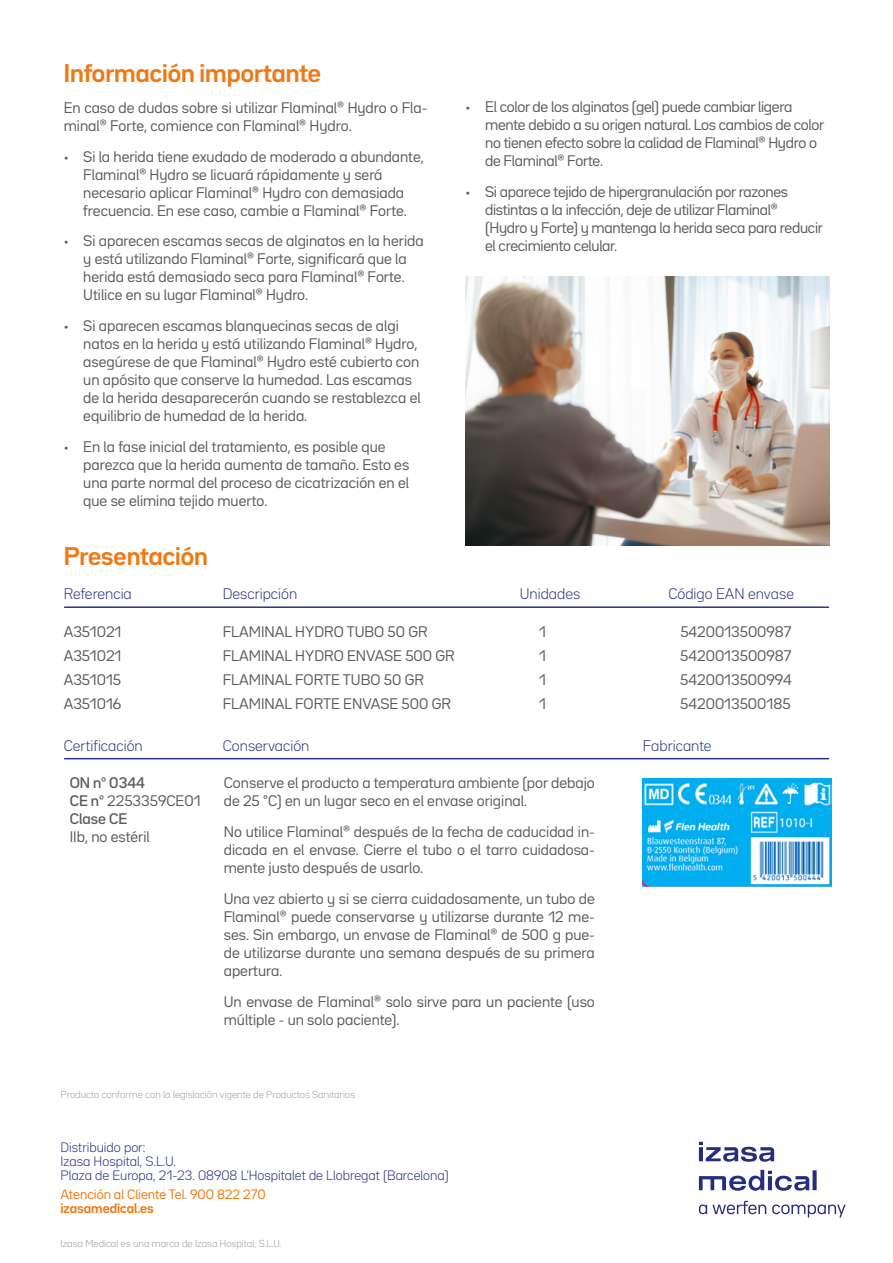
<style>
.page{position:relative;width:893px;height:1263px;background:#fff}
.page>*{position:absolute;margin:0;border:0;box-sizing:border-box;transform-origin:0 0}
.t1{font:700 22.5px "Bw Seido Raw";color:#ef7914}
.t2{font:13.5px/18px "Bw Seido Raw";color:#5c5b59}
.t3{font:13.5px/18px "Bw Seido Raw";letter-spacing:-.02em;color:#5c5b59}
.t4{font:300 13.5px "Bw Seido Raw";color:#283583}
.t5{font:500 13.5px/18px "Bw Seido Raw";color:#5c5b59}
.t6{font:300 12px/14.4px "Bw Seido Raw";color:#252e7e}
.t7{font:12px "Bw Seido Raw";color:#ef7911}
.t8{font:700 12px "Bw Seido Raw";color:#ef7911}
.t9{font:300 9px "Bw Seido Raw";color:#9d9d9c}
.s1{font-weight:400}
</style>
<div class="page">
<hr style="left:65px;top:606px;width:763px;height:2px;background:#283583">
<hr style="left:65px;top:758px;width:763px;height:1px;background:#283583">
<img style="left:642px;top:778px;width:189px;height:108px">
<img style="left:466px;top:276px;width:363px;height:270px">
<svg style="left:699px;top:1142px;width:118px;height:49px"></svg>
<svg style="left:699px;top:1201px;width:67px;height:13px"></svg>
<svg style="left:772px;top:1204px;width:74px;height:13px"></svg>
<h1 class="t1" style="left:64px;top:58px;width:259px">Información importante</h1>
<p class="t2" style="left:64px;top:98px;width:365px">En caso de dudas sobre si utilizar Flaminal® Hydro o Fla&shy;minal® Forte, comience con Flaminal® Hydro.</p>
<p class="t2" style="left:83px;top:147px;width:342px;text-indent:-19px">• Si la herida tiene exudado de moderado a abundante, Flaminal® Hydro se licuará rápidamente y será necesario aplicar Flaminal® Hydro con demasiada frecuencia. En ese caso, cambie a Flaminal® Forte.</p>
<p class="t2" style="left:83px;top:232px;width:342px;text-indent:-19px">• Si aparecen escamas secas de alginatos en la herida y está utilizando Flaminal® Forte, significará que la herida está demasiado seca para Flaminal® Forte.<br>Utilice en su lugar Flaminal® Hydro.</p>
<p class="t2" style="left:83px;top:317px;width:339px;text-indent:-19px">• Si aparecen escamas blanquecinas secas de algi natos en la herida y está utilizando Flaminal® Hydro, asegúrese de que Flaminal® Hydro esté cubierto con un apósito que conserve la humedad. Las escamas de la herida desaparecerán cuando se restablezca el equilibrio de humedad de la herida.</p>
<p class="t2" style="left:83px;top:437px;width:328px;text-indent:-19px">• En la fase inicial del tratamiento, es posible que parezca que la herida aumenta de tamaño. Esto es una parte normal del proceso de cicatrización en el que se elimina tejido muerto.</p>
<p class="t3" style="left:485px;top:98px;width:341px;text-indent:-19px">• El color de los alginatos (gel) puede cambiar ligera mente debido a su origen natural. Los cambios de color no tienen efecto sobre la calidad de Flaminal® Hydro o de Flaminal® Forte.</p>
<p class="t3" style="left:485px;top:182px;width:339px;text-indent:-19px">• Si aparece tejido de hipergranulación por razones distintas a la infección, deje de utilizar Flaminal® (Hydro y Forte) y mantenga la herida seca para reducir el crecimiento celular.</p>
<h1 class="t1" style="left:64px;top:541px;width:146px">Presentación</h1>
<p class="t4" style="left:64px;top:585px;width:70px">Referencia</p>
<p class="t4" style="left:223px;top:585px;width:76px">Descripción</p>
<p class="t4" style="left:520px;top:585px;width:62px">Unidades</p>
<p class="t4" style="left:668px;top:585px;width:127px">Código EAN envase</p>
<p class="t2" style="left:64px;top:622px;width:59px">A351021</p>
<p class="t2" style="left:223px;top:622px;width:206px">FLAMINAL HYDRO TUBO 50 GR</p>
<p class="t2" style="left:539px;top:622px;width:8px">1</p>
<p class="t2" style="left:680px;top:622px;width:113px">5420013500987</p>
<p class="t2" style="left:64px;top:646px;width:59px">A351021</p>
<p class="t2" style="left:223px;top:646px;width:233px">FLAMINAL HYDRO ENVASE 500 GR</p>
<p class="t2" style="left:539px;top:646px;width:8px">1</p>
<p class="t2" style="left:680px;top:646px;width:113px">5420013500987</p>
<p class="t2" style="left:64px;top:670px;width:59px">A351015</p>
<p class="t2" style="left:223px;top:670px;width:203px">FLAMINAL FORTE TUBO 50 GR</p>
<p class="t2" style="left:539px;top:670px;width:8px">1</p>
<p class="t2" style="left:680px;top:670px;width:113px">5420013500994</p>
<p class="t2" style="left:64px;top:694px;width:59px">A351016</p>
<p class="t2" style="left:223px;top:694px;width:230px">FLAMINAL FORTE ENVASE 500 GR</p>
<p class="t2" style="left:539px;top:694px;width:8px">1</p>
<p class="t2" style="left:680px;top:694px;width:112px">5420013500185</p>
<p class="t4" style="left:64px;top:736px;width:81px">Certificación</p>
<p class="t4" style="left:223px;top:736px;width:88px">Conservación</p>
<p class="t4" style="left:643px;top:736px;width:70px">Fabricante</p>
<p class="t5" style="left:70px;top:774px;width:132px">ON nº 0344<br>CE nº <span class="s1">2253359CE01<br></span>Clase CE</p>
<p class="t2" style="left:70px;top:828px;width:81px">IIb, no estéril</p>
<p class="t2" style="left:224px;top:774px;width:373px">Conserve el producto a temperatura ambiente (por debajo de 25 °C) en un lugar seco en el envase original.</p>
<p class="t2" style="left:224px;top:822px;width:373px;text-align:justify">No utilice Flaminal® después de la fecha de caducidad in&shy;dicada en el envase. Cierre el tubo o el tarro cuidadosa&shy;mente justo después de usarlo.</p>
<p class="t2" style="left:224px;top:889px;width:373px;text-align:justify">Una vez abierto y si se cierra cuidadosamente, un tubo de Flaminal® puede conservarse y utilizarse durante 12 me&shy;ses. Sin embargo, un envase de Flaminal® de 500 g pue&shy;de utilizarse durante una semana después de su primera apertura.</p>
<p class="t2" style="left:224px;top:992px;width:373px">Un envase de Flaminal® solo sirve para un paciente (uso múltiple - un solo paciente).</p>
<p class="t9" style="left:61px;top:1088px;width:296px">Producto conforme con la legislación vigente de Productos Sanitarios</p>
<p class="t6" style="left:61px;top:1139px;width:389px">Distribuido por:<br>Izasa Hospital, S.L.U.<br>Plaza de Europa, 21-23. 08908 L’Hospitalet de Llobregat (Barcelona)</p>
<p class="t7" style="left:61px;top:1186px;width:207px">Atención al Cliente Tel. 900 822 270</p>
<p class="t8" style="left:61px;top:1200px;width:95px">izasamedical.es</p>
<p class="t9" style="left:61px;top:1237px;width:222px">Izasa Medical es una marca de Izasa Hospital, S.L.U.</p>
</div>
